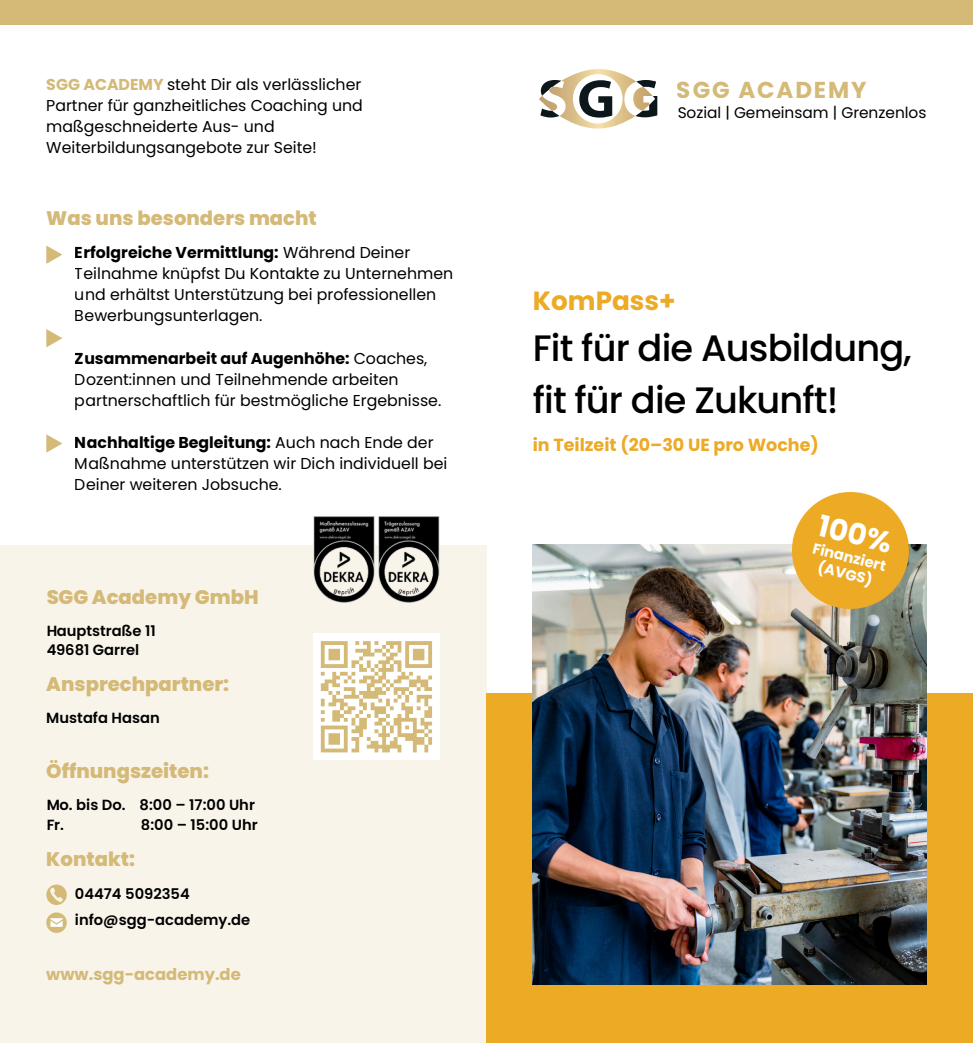
<style>
.page{position:relative;width:973px;height:1043px;background:#fff}
.page>*{position:absolute;margin:0;border:0;box-sizing:border-box;transform-origin:0 0}
.t1{font:500 36.75px/51.3px "Poppins";letter-spacing:-.025em;color:#000}
.t2{font:700 29.4px "Poppins";color:#fff}
.t3{font:700 26.25px "Poppins";color:#ecaa25}
.t4{font:700 22.93px "Poppins";letter-spacing:.08em;color:#d4b977}
.t5{font:800 19.6px "Poppins";color:#d4b977}
.t6{font:700 17.5px "Poppins";color:#ecaa25}
.t7{font:700 16.28px "Poppins";color:#d4b977}
.t8{font:15.75px/21px "Poppins";color:#000}
.t9{font:15.4px "Poppins";color:#000}
.t10{font:600 14.7px/19.6px "Poppins";color:#000}
.t11{font:700 14.7px "Poppins";color:#fff}
.s1{font-weight:700;color:#d4b977}
.s2{font-weight:700}
</style>
<div class="page">
<div style="left:0;top:544px;width:486px;height:498px;background:#f8f4ea"></div>
<svg style="left:539px;top:69px;width:118px;height:60px"></svg>
<div style="left:0;top:0;width:973px;height:25px;background:#d4b977"></div>
<img style="left:313px;top:516px;width:126px;height:86px">
<svg style="left:46px;top:884px;width:21px;height:20px"></svg>
<svg style="left:46px;top:912px;width:21px;height:20px"></svg>
<div style="left:313px;top:633px;width:127px;height:126px;background:#fff"></div>
<svg style="left:320px;top:641px;width:113px;height:112px"></svg>
<svg style="left:46px;top:245px;width:16px;height:19px"></svg>
<svg style="left:46px;top:329px;width:16px;height:18px"></svg>
<svg style="left:46px;top:434px;width:16px;height:18px"></svg>
<div style="left:486px;top:692px;width:487px;height:350px;background:#ecaa25"></div>
<img style="left:533px;top:544px;width:393px;height:440px">
<img style="left:792px;top:492px;width:116px;height:116px">
<p class="t8" style="left:46px;top:74px;width:316px"><span class="s1">SGG ACADEMY</span> steht Dir als verlässlicher<br>Partner f</p>
<p class="t8" style="left:46px;top:95px;width:318px;text-indent:77px">r ganzheitliches Coaching und maßgeschneiderte Aus- und<br>Weiterbildungsangebote zur Seite!</p>
<p class="t5" style="left:46px;top:205px;width:272px">Was uns besonders macht</p>
<p class="t8" style="left:75px;top:242px;width:380px"><span class="s2">Erfolgreiche Vermittlung:</span> Während Deiner Teilnahme knüpfst Du Kontakte zu Unternehmen und erhältst Unterstützung bei professionellen Bewerbungsunterlagen.</p>
<p class="t8" style="left:75px;top:347px;width:368px"><span class="s2">Zusammenarbeit auf Augenhöhe:</span> Coaches,<br>Dozent:innen und Teilnehmende arbeiten partnerschaftlich für bestmögliche Ergebnisse.</p>
<p class="t8" style="left:75px;top:431px;width:374px"><span class="s2">Nachhaltige Begleitung:</span> Auch nach Ende der<br>Maßnahme unterstützen wir Dich individuell bei<br>Deiner weiteren Jobsuche.</p>
<p class="t5" style="left:46px;top:582px;width:214px">SGG Academy GmbH</p>
<p class="t10" style="left:46px;top:620px;width:111px">Hauptstraße 11<br>49681 Garrel</p>
<p class="t5" style="left:46px;top:670px;width:184px">Ansprechpartner:</p>
<p class="t10" style="left:46px;top:707px;width:115px">Mustafa Hasan</p>
<p class="t5" style="left:46px;top:757px;width:164px">Öffnungszeiten:</p>
<p class="t10" style="left:46px;top:794px;width:210px">Mo. bis Do. 8:00 – 17:00 Uhr<br>Fr.</p>
<p class="t10" style="left:141px;top:814px;width:118px">8:00 – 15:00 Uhr</p>
<p class="t5" style="left:46px;top:844px;width:90px">Kontakt:</p>
<p class="t10" style="left:75px;top:880px;width:177px;line-height:25.7px">04474 5092354 info@sgg-academy.de</p>
<p class="t7" style="left:46px;top:963px;width:196px">www.sgg-academy.de</p>
<h3 class="t4" style="left:677px;top:74px;width:191px">SGG ACADEMY</h3>
<p class="t9" style="left:677px;top:101px;width:250px">Sozial | Gemeinsam | Grenzenlos</p>
<h3 class="t3" style="left:533px;top:282px;width:144px">KomPass+</h3>
<h1 class="t1" style="left:533px;top:323px;width:380px">Fit für die Ausbildung, fit für die Zukunft!</h1>
<p class="t6" style="left:533px;top:432px;width:287px">in Teilzeit (20–30 UE pro Woche)</p>
<h2 class="t2" style="left:823px;top:504px;width:77px;rotate:14deg">100%</h2>
<p class="t11" style="left:820px;top:556px;width:57px;rotate:14deg">(AVGS)</p>
<p class="t11" style="left:815px;top:537px;width:77px;rotate:14deg">Finanziert</p>
</div>
